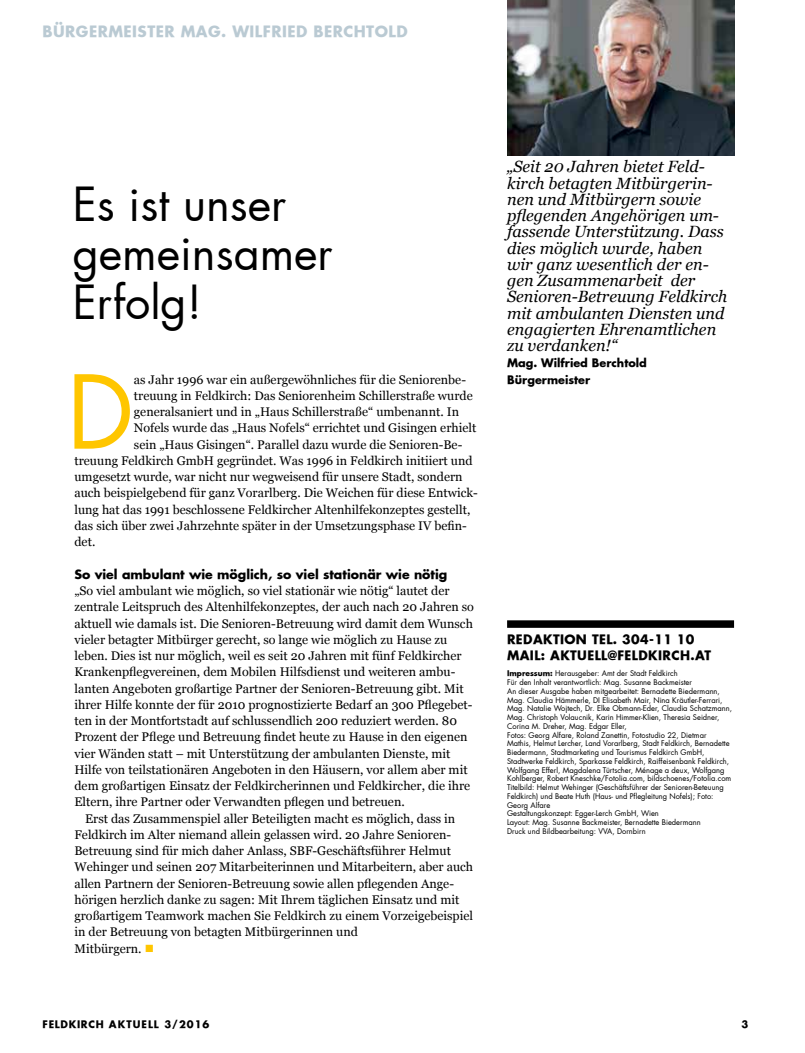
<style>
.page{position:relative;width:805px;height:1053px;background:#fff}
.page>*{position:absolute;margin:0;border:0;box-sizing:border-box;transform-origin:0 0}
.t1{font:98.75px "Futura";color:#ffc600}
.t2{font:45px/48.8px "Futura";color:#000}
.t3{font:italic 16.25px/16.2px "Georgia";color:#000}
.t4{font:700 15px "Futura";letter-spacing:.03em;color:#bacad3}
.t5{font:12.5px/16.2px "Georgia";color:#000}
.t6{font:700 12.5px "Futura";color:#000}
.t7{font:700 12.5px "Futura";letter-spacing:.03em;color:#000}
.t8{font:700 11.25px/16.2px "Futura";color:#000}
.t9{font:700 10px "Futura";letter-spacing:.1em;color:#000}
.t10{font:7.5px/8.8px "Futura";color:#000}
.s1{color:#ffc600}
.s2{font-weight:700}
</style>
<div class="page">
<img style="left:507px;top:0;width:226px;height:156px">
<div style="left:507px;top:620px;width:226px;height:7px;background:#000"></div>
<p class="t4" style="left:43px;top:21px;width:57px">bürgermeister</p>
<p class="t4" style="left:181px;top:21px;width:78px">Mag. Wilfried</p>
<p class="t4" style="left:313px;top:21px;width:22px">bercht</p>
<p class="t4" style="left:374px;top:21px;width:24px">old</p>
<h2 class="t2" style="left:73px;top:180px;width:261px">Es ist unser gemeinsamer<br>Erfolg!</h2>
<h1 class="t1" style="left:67px;top:349px;width:68px">D</h1>
<p class="t5" style="left:134px;top:371px;width:333px">as Jahr 1996 war ein außergewöhnliches für die Seniorenbe-</p>
<p class="t5" style="left:134px;top:387px;width:340px">treuung in Feldkirch: Das Seniorenheim Schillerstraße wurde</p>
<p class="t5" style="left:134px;top:404px;width:326px">generalsaniert und in „Haus Schillerstraße“ umbenannt. In</p>
<p class="t5" style="left:134px;top:420px;width:344px">Nofels wurde das „Haus Nofels“ errichtet und Gisingen erhielt</p>
<p class="t5" style="left:134px;top:436px;width:330px">sein „Haus Gisingen“. Parallel dazu wurde die Senioren-Be-</p>
<p class="t5" style="left:74px;top:452px;width:399px">treuung Feldkirch GmbH gegründet. Was 1996 in Feldkirch initiiert und</p>
<p class="t5" style="left:74px;top:469px;width:389px">umgesetzt wurde, war nicht nur wegweisend für unsere Stadt, sondern</p>
<p class="t5" style="left:74px;top:485px;width:405px">auch beispielgebend für ganz Vorarlberg. Die Weichen für diese Entwick-</p>
<p class="t5" style="left:74px;top:501px;width:397px">lung hat das 1991 beschlossene Feldkircher Altenhilfekonzeptes gestellt,</p>
<p class="t5" style="left:74px;top:517px;width:394px">das sich über zwei Jahrzehnte später in der Umsetzungsphase IV befin-</p>
<p class="t5" style="left:74px;top:534px;width:22px">det.</p>
<p class="t6" style="left:74px;top:565px;width:374px">So viel ambulant wie möglich, so viel stationär wie nötig</p>
<p class="t5" style="left:74px;top:582px;width:401px">„So viel ambulant wie möglich, so viel stationär wie nötig“ lautet der zentrale Leitspruch des Altenhilfekonzeptes, der auch nach 20 Jahren so aktuell wie damals ist. Die Senioren-Betreuung wird damit dem Wunsch vieler betagter Mitbürger gerecht, so lange wie möglich zu Hause zu leben. Dies ist nur möglich, weil es seit 20 Jahren mit fünf Feldkircher Krankenpflegvereinen, dem Mobilen Hilfsdienst und weiteren ambu&shy;lanten Angeboten großartige Partner der Senioren-Betreuung gibt. Mit ihrer Hilfe konnte der für 2010 prognostizierte Bedarf an 300 Pflegebet&shy;ten in der Montfortstadt auf schlussendlich 200 reduziert werden. 80<br>Prozent der Pflege und Betreuung findet heute zu Hause in den eigenen vier Wänden statt – mit Unterstützung der ambulanten Dienste, mit Hilfe von teilstationären Angeboten in den Häusern, vor allem aber mit dem großartigen Einsatz der Feldkircherinnen und Feldkircher, die ihre Eltern, ihre Partner oder Verwandten pflegen und betreuen.</p>
<p class="t5" style="left:74px;top:810px;width:400px;text-indent:11px">Erst das Zusammenspiel aller Beteiligten macht es möglich, dass in Feldkirch im Alter niemand allein gelassen wird. 20 Jahre Senioren-Betreuung sind für mich daher Anlass, SBF-Geschäftsführer Helmut Wehinger und seinen 207 Mitarbeiterinnen und Mitarbeitern, aber auch allen Partnern der Senioren-Betreuung sowie allen pflegenden Ange&shy;hörigen herzlich danke zu sagen: Mit Ihrem täglichen Einsatz und mit großartigem Teamwork machen Sie Feldkirch zu einem Vorzeigebeispiel in der Betreuung von betagten Mitbürgerinnen und<br>Mitbürgern. <span class="s1">■</span></p>
<p class="t3" style="left:507px;top:159px;width:222px">„Seit 20 Jahren bietet Feld&shy;kirch betagten Mitbürgerin&shy;nen und Mitbürgern sowie pflegenden Angehörigen um&shy;fassende Unterstützung. Dass dies möglich wurde, haben wir ganz wesentlich der en&shy;gen Zusammenarbeit der<br>Senioren-Betreuung Feldkirch mit ambulanten Diensten und engagierten Ehrenamtlichen zu verdanken!“</p>
<p class="t8" style="left:507px;top:355px;width:141px">Mag. Wilfried Berchtold<br>Bürgermeister</p>
<p class="t6" style="left:507px;top:630px;width:18px">Redakti</p>
<p class="t7" style="left:564px;top:630px;width:131px">on Tel. 304-11 10</p>
<p class="t6" style="left:507px;top:647px;width:53px">MAIL: aktuell</p>
<p class="t7" style="left:607px;top:647px;width:105px">@FELDKIRCH.AT</p>
<p class="t10" style="left:507px;top:669px;width:226px"><span class="s2">Impressum:</span> Herausgeber: Amt der Stadt Feldkirch<br>Für den Inhalt verantwortlich: Mag. Susanne Backmeister<br>An dieser Ausgabe haben mitgearbeitet: Bernadette Biedermann, Mag. Claudia Hämmerle, DI Elisabeth Mair, Nina Kräutler-Ferrari, Mag. Natalie Wojtech, Dr. Elke Obmann-Eder, Claudia Schatzmann, Mag. Christoph Volaucnik, Karin Himmer-Klien, Theresia Seidner, Corina M. Dreher, Mag. Edgar Eller,<br>Fotos: Georg Alfare, Roland Zanettin, Fotostudio 22, Dietmar Mathis, Helmut Lercher, Land Vorarlberg, Stadt Feldkirch, Bernadette Biedermann, Stadtmarketing und Tourismus Feldkirch GmbH, Stadtwerke Feldkirch, Sparkasse Feldkirch, Raiffeisenbank Feldkirch, Wolfgang Efferl, Magdalena Türtscher, Ménage a deux, Wolfgang Kohlberger, Robert Kneschke/Fotolia.com, bildschoenes/Fotolia.com Titelbild: Helmut Wehinger (Geschäftsführer der Senioren-Beteuung Feldkirch) und Beate Huth (Haus- und Pflegleitung Nofels); Foto:<br>Georg Alfare<br>Gestaltungskonzept: Egger-Lerch GmbH, Wien<br>Layout: Mag. Susanne Backmeister, Bernadette Biedermann<br>Druck und Bildbearbeitung: VVA, Dornbirn</p>
<p class="t9" style="left:43px;top:1017px;width:168px">FELDKIRCH AKTUELL 3/2016</p>
<p class="t9" style="left:741px;top:1017px;width:8px">3</p>
</div>
